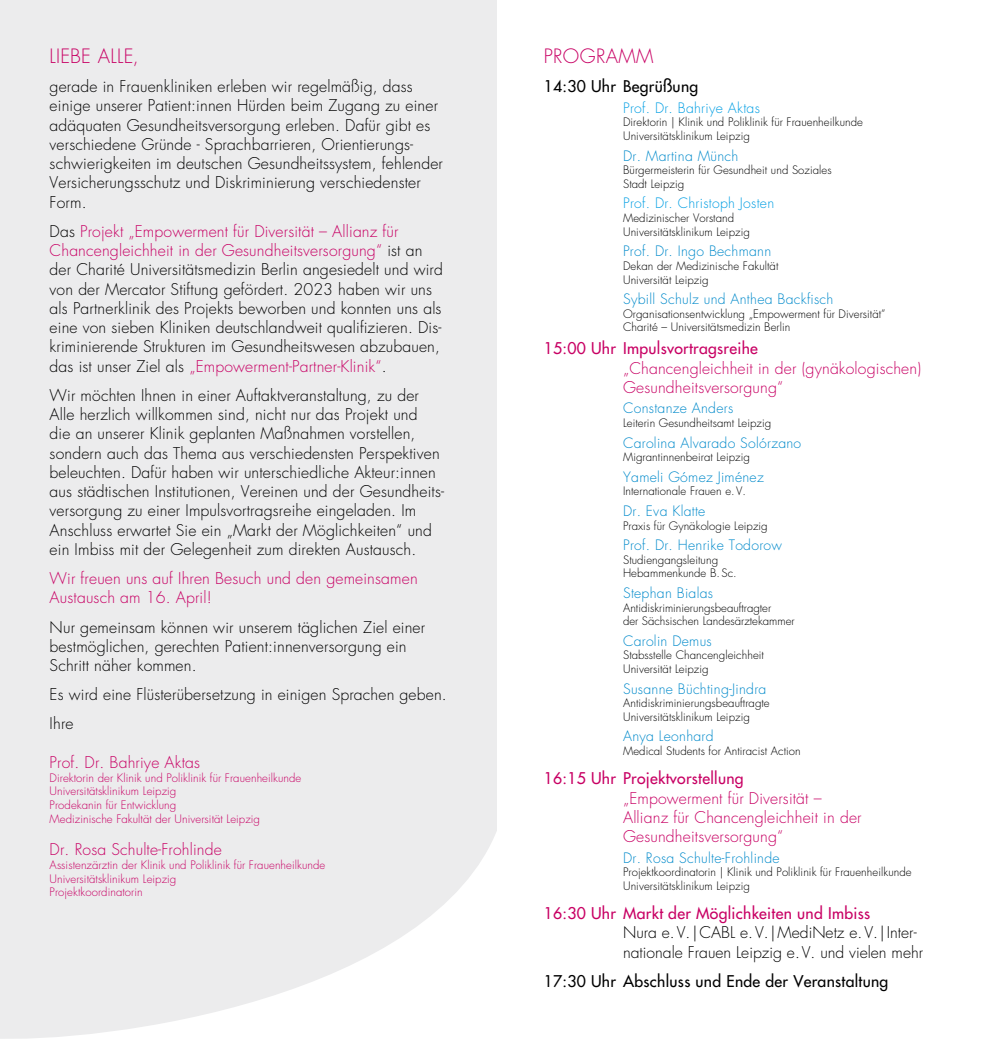
<style>
.page{position:relative;width:993px;height:1042px;background:#fff}
.page>*{position:absolute;margin:0;border:0;box-sizing:border-box;transform-origin:0 0}
.t1{font:300 19.25px "Futura Std";letter-spacing:.02em;color:#c80064}
.t2{font:300 15.75px/19.2px "Futura Std";letter-spacing:.01em;color:#000}
.t3{font:300 15.75px/19.2px "Futura Std";letter-spacing:.01em;color:#c80064}
.t4{font:500 15.75px "Futura Std";letter-spacing:.02em;color:#c80064}
.t5{font:500 15.75px "Futura Std";letter-spacing:.02em;color:#000}
.t6{font:300 14px "Futura Std";letter-spacing:.02em;color:#008acb}
.t7{font:300 14px "Futura Std";letter-spacing:.02em;color:#009ee3}
.t8{font:300 11.38px/13.7px "Futura Std";letter-spacing:.005em;color:#000}
.t9{font:300 11.38px/13.7px "Futura Std";letter-spacing:.005em;color:#c80064}
.s1{color:#c80064}
</style>
<div class="page">
<div style="left:0;top:0;width:496px;height:1042px;background:#ececed"></div>
<svg style="left:0;top:827px;width:497px;height:215px"></svg>
<p class="t1" style="left:50px;top:44px;width:90px">LIEBE ALLE,</p>
<p class="t2" style="left:50px;top:77px;width:394px">gerade in Frauenkliniken erleben wir regelmäßig, dass einige unserer Patient:innen Hürden beim Zugang zu einer adäquaten Gesundheitsversorgung erleben. Dafür gibt es verschiedene Gründe - Sprachbarrieren, Orientierungs&shy;schwierigkeiten im deutschen Gesundheitssystem, fehlender Versicherungsschutz und Diskriminierung verschiedenster Form.</p>
<p class="t2" style="left:50px;top:222px;width:395px">Das <span class="s1">Projekt „Empowerment für Diversität – Allianz für Chancengleichheit in der Gesundheitsversorgung“</span> ist an der Charité Universitätsmedizin Berlin angesiedelt und wird von der Mercator Stiftung gefördert. 2023 haben wir uns als Partnerklinik des Projekts beworben und konnten uns als eine von sieben Kliniken deutschlandweit qualifizieren. Dis&shy;kriminierende Strukturen im Gesundheitswesen abzubauen, das ist unser Ziel als <span class="s1">„Empowerment-Partner-Klinik“</span>.</p>
<p class="t2" style="left:50px;top:386px;width:396px">Wir möchten Ihnen in einer Auftaktveranstaltung, zu der Alle herzlich willkommen sind, nicht nur das Projekt und<br>die an unserer Klinik geplanten Maßnahmen vorstellen, sondern auch das Thema aus verschiedensten Perspektiven beleuchten. Dafür haben wir unterschiedliche Akteur:innen aus städtischen Institutionen, Vereinen und der Gesundheits&shy;versorgung zu einer Impulsvortragsreihe eingeladen. Im Anschluss erwartet Sie ein „Markt der Möglichkeiten“ und ein Imbiss mit der Gelegenheit zum direkten Austausch.</p>
<p class="t3" style="left:50px;top:569px;width:369px">Wir freuen uns auf Ihren Besuch und den gemeinsamen<br>Austausch am 16. April!</p>
<p class="t2" style="left:50px;top:617px;width:377px">Nur gemeinsam können wir unserem täglichen Ziel einer bestmöglichen, gerechten Patient:innenversorgung ein<br>Schritt näher kommen.</p>
<p class="t2" style="left:50px;top:680px;width:398px;line-height:29.2px">Es wird eine Flüsterübersetzung in einigen Sprachen geben.<br>Ihre</p>
<p class="t3" style="left:50px;top:753px;width:152px">Prof. Dr. Bahriye Aktas</p>
<p class="t9" style="left:50px;top:771px;width:253px">Direktorin der Klinik und Poliklinik für Frauenheilkunde Universitätsklinikum Leipzig<br>Prodekanin für Entwicklung<br>Medizinische Fakultät der Universität Leipzig</p>
<p class="t3" style="left:50px;top:840px;width:174px">Dr. Rosa Schulte-Frohlinde</p>
<p class="t9" style="left:50px;top:858px;width:277px">Assistenzärztin der Klinik und Poliklinik für Frauenheilkunde<br>Universitätsklinikum Leipzig<br>Projektkoordinatorin</p>
<p class="t1" style="left:543px;top:44px;width:111px">PROGRAMM</p>
<p class="t5" style="left:543px;top:77px;width:156px">14:30 Uhr Begrüßung</p>
<p class="t7" style="left:623px;top:99px;width:138px">Prof. Dr. Bahriye Aktas</p>
<p class="t8" style="left:623px;top:116px;width:241px">Direktorin | Klinik und Poliklinik für Frauenheilkunde<br>Universitätsklinikum Leipzig</p>
<p class="t6" style="left:623px;top:147px;width:117px">Dr. Martina Münch</p>
<p class="t8" style="left:623px;top:164px;width:210px">Bürgermeisterin für Gesundheit und Soziales<br>Stadt Leipzig</p>
<p class="t7" style="left:623px;top:195px;width:153px">Prof. Dr. Christoph Josten</p>
<p class="t8" style="left:623px;top:211px;width:128px">Medizinischer Vorstand<br>Universitätsklinikum Leipzig</p>
<p class="t6" style="left:623px;top:243px;width:150px">Prof. Dr. Ingo Bechmann</p>
<p class="t8" style="left:623px;top:259px;width:157px">Dekan der Medizinische Fakultät<br>Universität Leipzig</p>
<p class="t6" style="left:623px;top:290px;width:212px">Sybill Schulz und Anthea Backfisch</p>
<p class="t8" style="left:623px;top:307px;width:264px">Organisationsentwicklung „Empowerment für Diversität”<br>Charité – Universitätsmedizin Berlin</p>
<p class="t4" style="left:543px;top:339px;width:216px">15:00 Uhr Impulsvortragsreihe</p>
<p class="t3" style="left:623px;top:359px;width:299px">„Chancengleichheit in der (gynäkologischen)<br>Gesundheitsversorgung“</p>
<p class="t6" style="left:623px;top:400px;width:112px">Constanze Anders</p>
<p class="t8" style="left:623px;top:416px;width:150px">Leiterin Gesundheitsamt Leipzig</p>
<p class="t6" style="left:623px;top:434px;width:180px">Carolina Alvarado Solórzano</p>
<p class="t8" style="left:623px;top:450px;width:128px">Migrantinnenbeirat Leipzig</p>
<p class="t6" style="left:623px;top:468px;width:142px">Yameli Gómez Jiménez</p>
<p class="t8" style="left:623px;top:485px;width:124px">Internationale Frauen e.V.</p>
<p class="t6" style="left:623px;top:502px;width:84px">Dr. Eva Klatte</p>
<p class="t8" style="left:623px;top:519px;width:146px">Praxis für Gynäkologie Leipzig</p>
<p class="t6" style="left:623px;top:536px;width:160px">Prof. Dr. Henrike Todorow</p>
<p class="t8" style="left:623px;top:553px;width:115px">Studiengangsleitung<br>Hebammenkunde B.Sc.</p>
<p class="t6" style="left:623px;top:584px;width:91px">Stephan Bialas</p>
<p class="t8" style="left:623px;top:601px;width:173px">Antidiskriminierungsbeauftragter<br>der Sächsischen Landesärztekammer</p>
<p class="t6" style="left:623px;top:632px;width:90px">Carolin Demus</p>
<p class="t8" style="left:623px;top:649px;width:142px">Stabsstelle Chancengleichheit<br>Universität Leipzig</p>
<p class="t6" style="left:623px;top:680px;width:145px">Susanne Büchting-Jindra</p>
<p class="t8" style="left:623px;top:696px;width:148px">Antidiskriminierungsbeauftragte<br>Universitätsklinikum Leipzig</p>
<p class="t6" style="left:623px;top:728px;width:92px">Anya Leonhard</p>
<p class="t8" style="left:623px;top:744px;width:179px">Medical Students for Antiracist Action</p>
<p class="t4" style="left:543px;top:768px;width:201px">16:15 Uhr Projektvorstellung</p>
<p class="t3" style="left:623px;top:788px;width:240px">„Empowerment für Diversität –<br>Allianz für Chancengleichheit in der<br>Gesundheitsversorgung“</p>
<p class="t6" style="left:623px;top:849px;width:158px">Dr. Rosa Schulte-Frohlinde</p>
<p class="t8" style="left:623px;top:865px;width:290px">Projektkoordinatorin | Klinik und Poliklinik für Frauenheilkunde<br>Universitätsklinikum Leipzig</p>
<p class="t4" style="left:543px;top:903px;width:328px">16:30 Uhr Markt der Möglichkeiten und Imbiss</p>
<p class="t2" style="left:623px;top:923px;width:301px">Nura e.V.|CABL e.V.|MediNetz e.V.|Inter&shy;nationale Frauen Leipzig e.V. und vielen mehr</p>
<p class="t5" style="left:543px;top:971px;width:346px">17:30 Uhr Abschluss und Ende der Veranstaltung</p>
</div>
